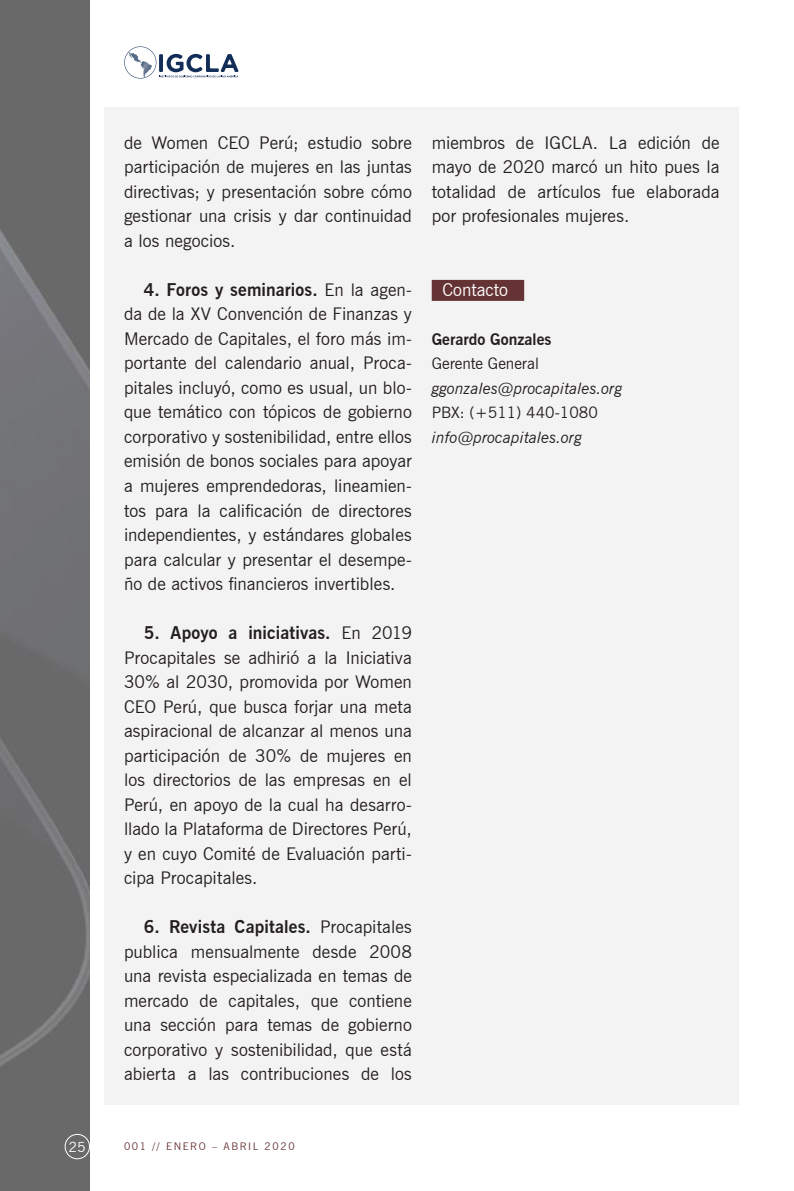
<style>
.page{position:relative;width:794px;height:1191px;background:#fff}
.page>*{position:absolute;margin:0;border:0;box-sizing:border-box;transform-origin:0 0}
.t1{font:17.5px/24.5px "News Gothic BT";color:#241f1f;text-align:justify}
.t2{font:17.5px "News Gothic BT";color:#fff}
.t3{font:italic 15.75px "News Gothic BT";color:#241f1f}
.t4{font:15.75px "News Gothic BT";color:#241f1f}
.t5{font:700 15.75px "News Gothic BT";color:#241f1f}
.t6{font:14px "News Gothic BT";color:#fff}
.t7{font:10.5px "News Gothic BT";letter-spacing:.15em;color:#653334}
.s1{font-weight:700}
.s2{color:#653334}
</style>
<div class="page">
<img style="left:0;top:0;width:89px;height:1191px">
<div style="left:65px;top:1134px;width:25px;height:25px;border:1px solid #fff;border-radius:50%"></div>
<svg style="left:124px;top:46px;width:115px;height:32px"></svg>
<div style="left:105px;top:107px;width:634px;height:997px;background:#f4f3f4"></div>
<div style="left:432px;top:280px;width:92px;height:21px;background:#653334"></div>
<p class="t1" style="left:124px;top:130px;width:289px">de Women CEO Perú; estudio sobre participación de mujeres en las juntas directivas; y presentación sobre cómo gestionar una crisis y dar continuidad a los negocios.</p>
<p class="t1" style="left:124px;top:277px;width:289px;text-indent:20px"><span class="s1">4. Foros y seminarios.</span> En la agen&shy;da de la XV Convención de Finanzas y Mercado de Capitales, el foro más im&shy;portante del calendario anual, Proca&shy;pitales incluyó, como es usual, un blo&shy;que temático con tópicos de gobierno corporativo y sostenibilidad, entre ellos emisión de bonos sociales para apoyar a mujeres emprendedoras, lineamien&shy;tos para la calificación de directores independientes, y estándares globales para calcular y presentar el desempe&shy;ño de activos financieros invertibles.</p>
<p class="t1" style="left:124px;top:620px;width:289px;text-indent:20px"><span class="s1">5. Apoyo a iniciativas.</span> En 2019<br>Procapitales se adhirió a la Iniciativa 30% al 2030, promovida por Women CEO Perú, que busca forjar una meta aspiracional de alcanzar al menos una participación de 30% de mujeres en los directorios de las empresas en el Perú, en apoyo de la cual ha desarro&shy;llado la Plataforma de Directores Perú, y en cuyo Comité de Evaluación parti&shy;cipa Procapitales.</p>
<p class="t1" style="left:124px;top:914px;width:289px;text-indent:20px"><span class="s1">6. Revista Capitales.</span> Procapitales publica mensualmente desde 2008 una revista especializada en temas de mercado de capitales, que contiene una sección para temas de gobierno corporativo y sostenibilidad, que está abierta a las contribuciones de los</p>
<p class="t1" style="left:432px;top:130px;width:289px">miembros de IGCLA. La edición de mayo de 2020 marcó un hito pues la totalidad de artículos fue elaborada por profesionales mujeres.</p>
<p class="t2" style="left:442px;top:279px;width:83px">Contacto<span class="s2">:::</span></p>
<p class="t5" style="left:432px;top:330px;width:121px">Gerardo Gonzales</p>
<p class="t4" style="left:432px;top:354px;width:109px">Gerente General</p>
<p class="t3" style="left:432px;top:379px;width:192px">ggonzales@procapitales.org</p>
<p class="t4" style="left:432px;top:403px;width:168px">PBX: (+511) 440-1080</p>
<p class="t3" style="left:432px;top:428px;width:152px">info@procapitales.org</p>
<p class="t6" style="left:69px;top:1138px;width:18px">25</p>
<p class="t7" style="left:124px;top:1140px;width:172px">001 // ENERO – ABRIL 2020</p>
</div>
